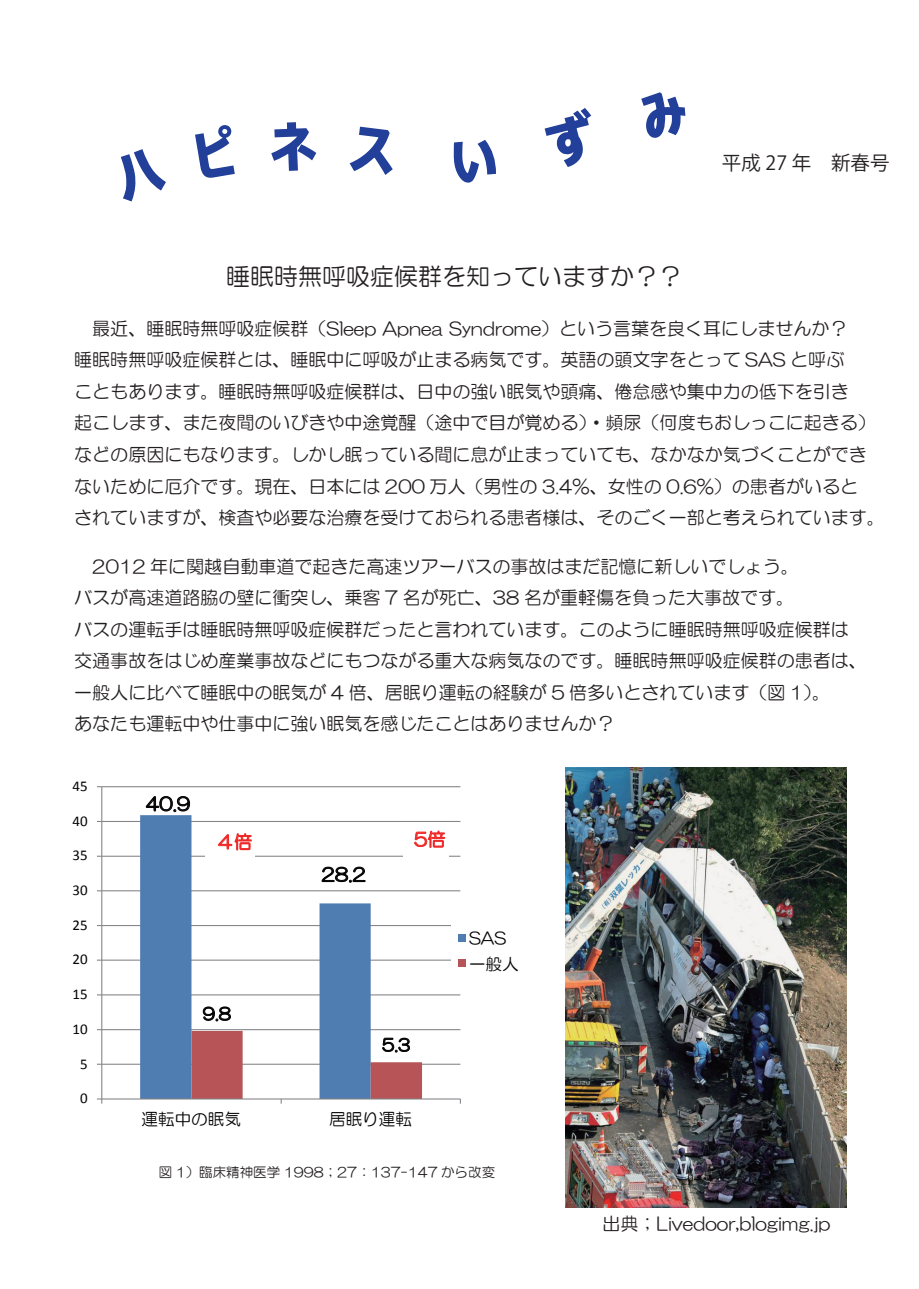
<style>
.page{position:relative;width:919px;height:1289px;background:#fff}
.page>*{position:absolute;margin:0;border:0;box-sizing:border-box;transform-origin:0 0}
.t1{font:24px "HG Maru Gothic MPRO";color:#231f20}
.t2{font:19.5px "Koz Go Pro";color:#231f20}
.t3{font:18px/31.5px "HG Maru Gothic MPRO";color:#231f20}
.t4{font:18px "HG Maru Gothic MPRO";color:#030303}
.t5{font:18px "HG Maru Gothic MPRO";color:#ee2a29}
.t6{font:16.5px/25.3px "HG Maru Gothic MPRO";color:#030303}
.t7{font:15px "Calibri";color:#030303}
.t8{font:13.5px "HG Maru Gothic MPRO";color:#231f20}
</style>
<div class="page">
<img style="left:565px;top:767px;width:281px;height:440px">
<hr style="left:102px;top:786px;width:358px;height:1px;background:#848588">
<hr style="left:102px;top:821px;width:358px;height:1px;background:#848588">
<hr style="left:102px;top:855px;width:358px;height:1px;background:#848588">
<hr style="left:102px;top:890px;width:358px;height:1px;background:#848588">
<hr style="left:102px;top:925px;width:358px;height:1px;background:#848588">
<hr style="left:102px;top:959px;width:358px;height:1px;background:#848588">
<hr style="left:102px;top:994px;width:358px;height:1px;background:#848588">
<hr style="left:102px;top:1029px;width:358px;height:1px;background:#848588">
<hr style="left:102px;top:1063px;width:358px;height:1px;background:#848588">
<svg style="left:140px;top:815px;width:230px;height:283px"></svg>
<hr style="left:101px;top:786px;width:1px;height:312px;background:#848588">
<hr style="left:102px;top:1098px;width:358px;height:1px;background:#848588">
<svg style="left:97px;top:1098px;width:5px;height:5px"></svg>
<svg style="left:146px;top:796px;width:44px;height:16px"></svg>
<div style="left:317px;top:860px;width:53px;height:28px;background:#fff"></div>
<svg style="left:321px;top:866px;width:44px;height:16px"></svg>
<svg style="left:203px;top:1006px;width:28px;height:15px"></svg>
<svg style="left:191px;top:1030px;width:231px;height:73px"></svg>
<div style="left:451px;top:925px;width:74px;height:51px;background:#fff"></div>
<div style="left:458px;top:934px;width:8px;height:7px;background:#4f7db1"></div>
<div style="left:458px;top:959px;width:8px;height:8px;background:#b65457"></div>
<div style="left:205px;top:824px;width:50px;height:41px;background:#fff"></div>
<svg style="left:218px;top:833px;width:34px;height:17px"></svg>
<div style="left:403px;top:822px;width:45px;height:40px;background:#fff"></div>
<svg style="left:414px;top:830px;width:31px;height:17px"></svg>
<svg style="left:120px;top:149px;width:46px;height:53px"></svg>
<svg style="left:195px;top:125px;width:40px;height:53px"></svg>
<svg style="left:271px;top:122px;width:46px;height:49px"></svg>
<svg style="left:349px;top:126px;width:44px;height:49px"></svg>
<svg style="left:453px;top:140px;width:43px;height:43px"></svg>
<svg style="left:544px;top:108px;width:48px;height:59px"></svg>
<svg style="left:641px;top:92px;width:45px;height:46px"></svg>
<p class="t2" style="left:721px;top:150px;width:169px">平成 27 年　新春号</p>
<h1 class="t1" style="left:226px;top:264px;width:457px">睡眠時無呼吸症候群を知っていますか？？</h1>
<p class="t3" style="left:74px;top:313px;width:811px">　最近、睡眠時無呼吸症候群（Sleep Apnea Syndrome）という言葉を良く耳にしませんか？<br>睡眠時無呼吸症候群とは、睡眠中に呼吸が止まる病気です。英語の頭文字をとって SAS と呼ぶ<br>こともあります。睡眠時無呼吸症候群は、日中の強い眠気や頭痛、倦怠感や集中力の低下を引き<br>起こします、また夜間のいびきや中途覚醒（途中で目が覚める）・頻尿（何度もおしっこに起きる）などの原因にもなります。しかし眠っている間に息が止まっていても、なかなか気づくことができないために厄介です。現在、日本には 200 万人（男性の 3.4%、女性の 0.6%）の患者がいると<br>されていますが、検査や必要な治療を受けておられる患者様は、そのごく一部と考えられています。</p>
<p class="t3" style="left:74px;top:550px;width:793px">　2012 年に関越自動車道で起きた高速ツアーバスの事故はまだ記憶に新しいでしょう。<br>バスが高速道路脇の壁に衝突し、乗客 7 名が死亡、38 名が重軽傷を負った大事故です。<br>バスの運転手は睡眠時無呼吸症候群だったと言われています。このように睡眠時無呼吸症候群は交通事故をはじめ産業事故などにもつながる重大な病気なのです。睡眠時無呼吸症候群の患者は、一般人に比べて睡眠中の眠気が 4 倍、居眠り運転の経験が 5 倍多いとされています（図 1）。<br>あなたも運転中や仕事中に強い眠気を感じたことはありませんか？</p>
<p class="t7" style="left:73px;top:776px;width:17px">45</p>
<p class="t7" style="left:73px;top:811px;width:17px">40</p>
<p class="t7" style="left:73px;top:846px;width:17px">35</p>
<p class="t7" style="left:73px;top:880px;width:17px">30</p>
<p class="t7" style="left:73px;top:915px;width:17px">25</p>
<p class="t7" style="left:73px;top:950px;width:17px">20</p>
<p class="t7" style="left:73px;top:984px;width:17px">15</p>
<p class="t7" style="left:73px;top:1019px;width:17px">10</p>
<p class="t7" style="left:80px;top:1054px;width:9px">5</p>
<p class="t7" style="left:80px;top:1088px;width:9px">0</p>
<p class="t4" style="left:146px;top:794px;width:46px">40.9</p>
<p class="t5" style="left:216px;top:832px;width:38px">４倍</p>
<p class="t5" style="left:414px;top:830px;width:33px">5倍</p>
<p class="t4" style="left:321px;top:865px;width:46px">28.2</p>
<p class="t6" style="left:203px;top:1000px;width:30px">9.8</p>
<p class="t6" style="left:382px;top:1032px;width:30px">5.3</p>
<p class="t6" style="left:141px;top:1106px;width:101px">運転中の眠気</p>
<p class="t6" style="left:329px;top:1106px;width:84px">居眠り運転</p>
<p class="t6" style="left:469px;top:925px;width:51px">SAS一般人</p>
<p class="t8" style="left:159px;top:1165px;width:338px">図 1）臨床精神医学 1998；27：137-147 から改変</p>
<p class="t3" style="left:602px;top:1207px;width:229px">出典；Livedoor,blogimg.jp</p>
</div>
